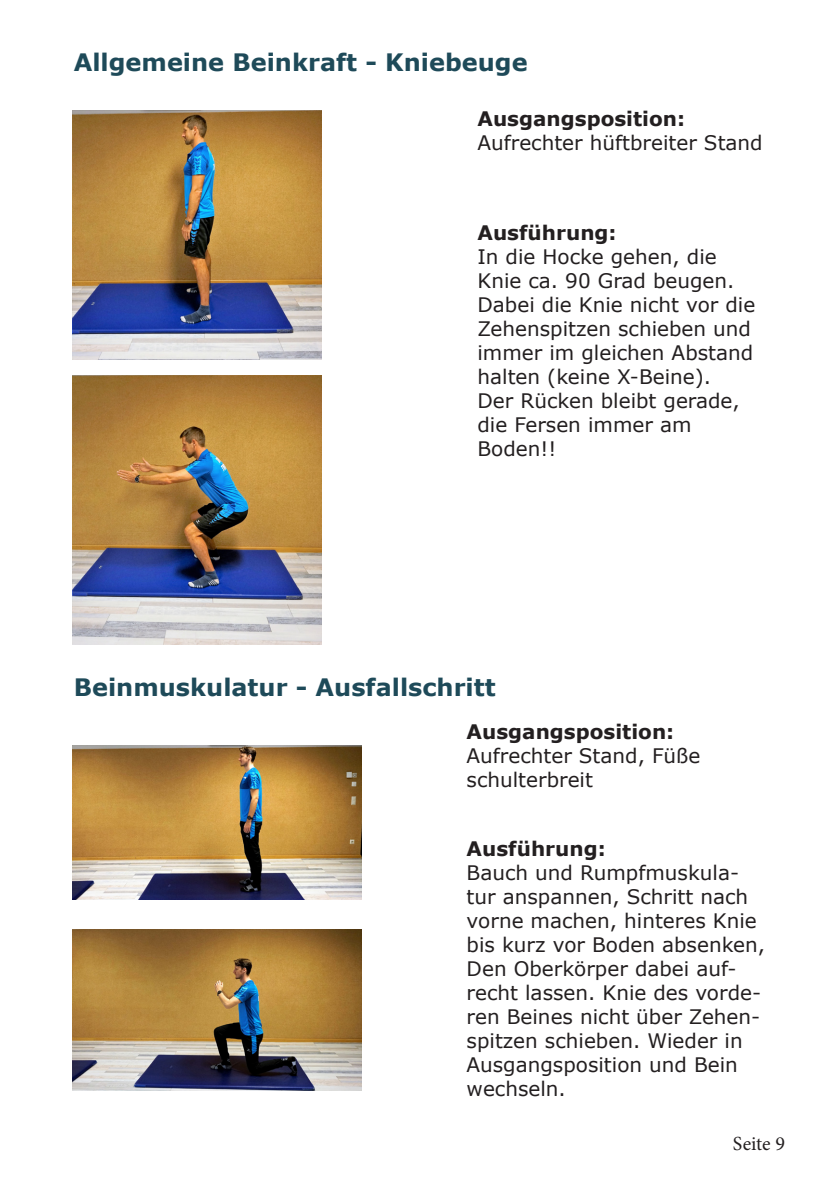
<style>
.page{position:relative;width:840px;height:1191px;background:#fff}
.page>*{position:absolute;margin:0;border:0;box-sizing:border-box;transform-origin:0 0}
.t1{font:700 24px "Verdana";color:#1e4a59}
.t2{font:20px/24px "Verdana";color:#231f20}
.t3{font:700 20px "Verdana";color:#231f20}
.t4{font:20px "Minion Pro";letter-spacing:-.005em;color:#231f20}
</style>
<div class="page">
<img style="left:72px;top:110px;width:249px;height:249px">
<img style="left:72px;top:375px;width:249px;height:269px">
<img style="left:72px;top:746px;width:289px;height:153px">
<img style="left:72px;top:929px;width:289px;height:161px">
<p class="t1" style="left:74px;top:46px;width:455px">Allgemeine Beinkraft - Kniebeuge</p>
<p class="t3" style="left:477px;top:104px;width:209px">Ausgangsposition:</p>
<p class="t2" style="left:477px;top:130px;width:286px">Aufrechter hüftbreiter Stand</p>
<p class="t3" style="left:477px;top:219px;width:140px">Ausführung:</p>
<p class="t2" style="left:477px;top:245px;width:279px">In die Hocke gehen, die<br>Knie ca. 90 Grad beugen.<br>Dabei die Knie nicht vor die<br>Zehenspitzen schieben und immer im gleichen Abstand halten (keine X-Beine).<br>Der Rücken bleibt gerade, die Fersen immer am<br>Boden!!</p>
<p class="t1" style="left:74px;top:670px;width:423px">Beinmuskulatur - Ausfallschritt</p>
<p class="t3" style="left:466px;top:717px;width:209px">Ausgangsposition:</p>
<p class="t2" style="left:466px;top:743px;width:235px">Aufrechter Stand, Füße schulterbreit</p>
<p class="t3" style="left:466px;top:834px;width:140px">Ausführung:</p>
<p class="t2" style="left:466px;top:860px;width:300px">Bauch und Rumpfmuskula&shy;tur anspannen, Schritt nach vorne machen, hinteres Knie bis kurz vor Boden absenken,<br>Den Oberkörper dabei auf&shy;recht lassen. Knie des vorde&shy;ren Beines nicht über Zehen&shy;spitzen schieben. Wieder in<br>Ausgangsposition und Bein wechseln.</p>
<p class="t4" style="left:732px;top:1130px;width:53px">Seite 9</p>
</div>
